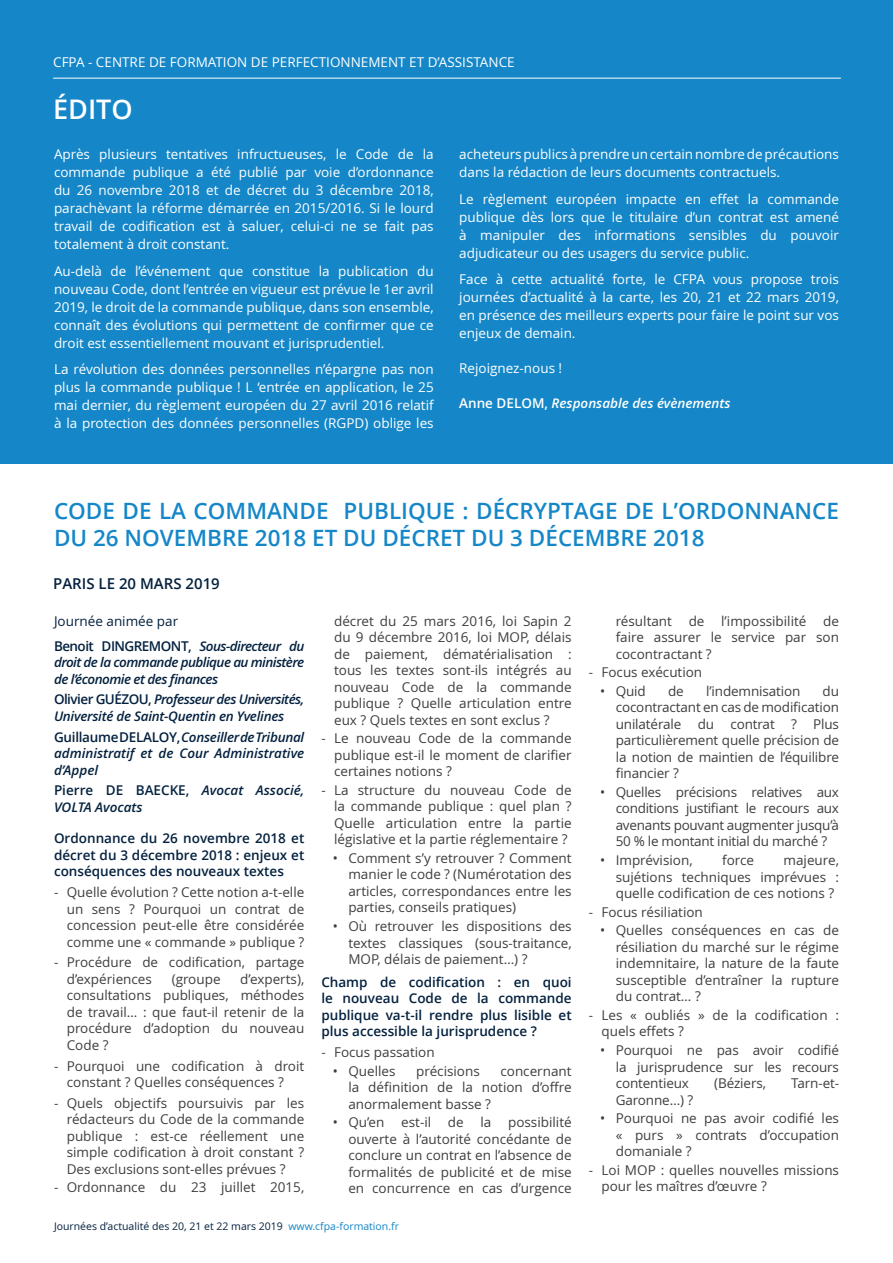
<style>
.page{position:relative;width:893px;height:1263px;background:#fff}
.page>*{position:absolute;margin:0;border:0;box-sizing:border-box;transform-origin:0 0}
.t1{font:600 27px "Open Sans";color:#fff}
.t2{font:600 22.5px/27px "Open Sans";color:#1587c8}
.t3{font:600 15px "Open Sans";color:#04213f}
.t4{font:13.5px/16.5px "Open Sans";color:#3e3e3f;text-align:justify}
.t5{font:13.5px/18px "Open Sans";color:#fff;text-align:justify}
.t6{font:600 13.5px/16.5px "Open Sans";color:#04213f;text-align:justify}
.t7{font:italic 600 13.5px/16.5px "Open Sans";letter-spacing:-.02em;color:#04213f}
.t8{font:italic 600 13.5px/16.5px "Open Sans";letter-spacing:-.04em;color:#04213f}
.t9{font:600 13.5px/25px "Open Sans";letter-spacing:-.04em;color:#04213f}
.t10{font:italic 600 13.5px/16.5px "Open Sans";color:#04213f}
.t11{font:italic 600 13.5px "Open Sans";color:#fff}
.t12{font:10.5px "Open Sans";color:#04213f}
.s1{font-style:normal}
.s2{font-weight:400}
.s3{font-style:italic}
.s4{color:#1587c8}
</style>
<div class="page">
<div style="left:0;top:0;width:893px;height:463px;background:#1587c8"></div>
<hr style="left:53px;top:78px;width:788px;height:1px;background:#fff">
<p class="t5" style="left:53px;top:54px;width:463px">CFPA - CENTRE DE FORMATION DE PERFECTIONNEMENT ET D’ASSISTANCE</p>
<h1 class="t1" style="left:53px;top:91px;width:81px">ÉDITO</h1>
<p class="t5" style="left:54px;top:146px;width:381px">Après plusieurs tentatives infructueuses, le Code de la commande publique a été publié par voie d’ordonnance du 26 novembre 2018 et de décret du 3 décembre 2018, parachèvant la réforme démarrée en 2015/2016. Si le lourd travail de codification est à saluer, celui-ci ne se fait pas totalement à droit constant.</p>
<p class="t5" style="left:54px;top:262px;width:381px">Au-delà de l’événement que constitue la publication du nouveau Code, dont l’entrée en vigueur est prévue le 1er avril 2019, le droit de la commande publique, dans son ensemble, connaît des évolutions qui permettent de confirmer que ce droit est essentiellement mouvant et jurisprudentiel.</p>
<p class="t5" style="left:54px;top:361px;width:381px">La révolution des données personnelles n’épargne pas non plus la commande publique ! L ‘entrée en application, le 25 mai dernier, du règlement européen du 27 avril 2016 relatif à la protection des données personnelles (RGPD) oblige les</p>
<p class="t5" style="left:459px;top:146px;width:381px">acheteurs publics à prendre un certain nombre de précautions dans la rédaction de leurs documents contractuels.</p>
<p class="t5" style="left:459px;top:190px;width:381px">Le règlement européen impacte en effet la commande publique dès lors que le titulaire d’un contrat est amené à manipuler des informations sensibles du pouvoir adjudicateur ou des usagers du service public.</p>
<p class="t5" style="left:459px;top:271px;width:381px">Face à cette actualité forte, le CFPA vous propose trois journées d’actualité à la carte, les 20, 21 et 22 mars 2019, en présence des meilleurs experts pour faire le point sur vos enjeux de demain.</p>
<p class="t5" style="left:459px;top:360px;width:104px">Rejoignez-nous !</p>
<p class="t11" style="left:459px;top:396px;width:273px"><span class="s1">Anne DELOM,</span> Responsable des évènements</p>
<h2 class="t2" style="left:54px;top:497px;width:786px">CODE DE LA COMMANDE PUBLIQUE : DÉCRYPTAGE DE L’ORDONNANCE<br>DU 26 NOVEMBRE 2018 ET DU DÉCRET DU 3 DÉCEMBRE 2018</h2>
<p class="t3" style="left:53px;top:573px;width:168px">PARIS LE 20 MARS 2019</p>
<p class="t9" style="left:54px;top:608px;width:252px"><span class="s2">Journée animée par<br></span>Benoit DINGREMONT, <span class="s3">Sous-directeur du</span></p>
<p class="t8" style="left:54px;top:654px;width:252px">droit de la commande publique au ministère de l’économie et des finances</p>
<p class="t7" style="left:54px;top:691px;width:252px"><span class="s1">Olivier GUÉZOU,</span> Professeur des Universités,<br>Université de Saint-Quentin en Yvelines</p>
<p class="t7" style="left:54px;top:729px;width:252px;text-align:justify"><span class="s1">Guillaume DELALOY,</span> Conseiller de Tribunal administratif et de Cour Administrative d’Appel</p>
<p class="t10" style="left:54px;top:782px;width:252px"><span class="s1">Pierre DE BAECKE,</span> Avocat Associé,<br>VOLTA Avocats</p>
<p class="t6" style="left:54px;top:830px;width:252px">Ordonnance du 26 novembre 2018 et décret du 3 décembre 2018 : enjeux et conséquences des nouveaux textes</p>
<p class="t4" style="left:67px;top:884px;width:239px;text-indent:-13px">- Quelle évolution ? Cette notion a-t-elle un sens ? Pourquoi un contrat de concession peut-elle être considérée comme une « commande » publique ?</p>
<p class="t4" style="left:67px;top:954px;width:239px;text-indent:-13px">- Procédure de codification, partage d’expériences</p>
<p class="t4" style="left:67px;top:971px;width:239px;text-indent:174px">d’experts), consultations publiques, méthodes de travail… : que faut-il retenir de la procédure d’adoption du nouveau Code ?</p>
<p class="t4" style="left:54px;top:1057px;width:252px;text-align:center">- Pourquoi une codification à droit constant ? Quelles conséquences ?</p>
<p class="t4" style="left:67px;top:1095px;width:239px;text-indent:-13px">- Quels objectifs poursuivis par les rédacteurs du Code de la commande publique : est-ce réellement une simple codification à droit constant ?<br>Des exclusions sont-elles prévues ?</p>
<p class="t4" style="left:54px;top:1179px;width:252px">- Ordonnance du 23 juillet 2015,</p>
<p class="t4" style="left:172px;top:971px;width:50px">(groupe</p>
<p class="t4" style="left:334px;top:613px;width:239px">décret du 25 mars 2016, loi Sapin 2 du 9 décembre 2016, loi MOP, délais de paiement, dématérialisation : tous les textes sont-ils intégrés au nouveau Code de la commande publique ? Quelle articulation entre eux ? Quels textes en sont exclus ?</p>
<p class="t4" style="left:334px;top:730px;width:239px;text-indent:-13px">- Le nouveau Code de la commande publique est-il le moment de clarifier certaines notions ?</p>
<p class="t4" style="left:334px;top:782px;width:239px;text-indent:-13px">- La structure du nouveau Code de la commande publique : quel plan ?<br>Quelle articulation entre la partie législative et la partie réglementaire ?</p>
<p class="t4" style="left:348px;top:850px;width:225px;text-indent:-16px">• Comment s’y retrouver ? Comment manier le code ? (Numérotation des articles, correspondances entre les parties, conseils pratiques)</p>
<p class="t4" style="left:348px;top:918px;width:225px;text-indent:-16px">• Où retrouver les dispositions des textes classiques (sous-traitance, MOP, délais de paiement…) ?</p>
<p class="t6" style="left:321px;top:973px;width:252px">Champ de codification : en quoi le nouveau Code de la commande publique va-t-il rendre plus lisible et plus accessible la jurisprudence ?</p>
<p class="t4" style="left:321px;top:1044px;width:115px">- Focus passation</p>
<p class="t4" style="left:333px;top:1063px;width:64px">• Quelles</p>
<p class="t4" style="left:416px;top:1063px;width:65px">précisions</p>
<p class="t4" style="left:348px;top:1063px;width:225px;text-indent:152px">concernant la définition de la notion d’offre anormalement basse ?</p>
<p class="t4" style="left:348px;top:1114px;width:225px;text-indent:-16px">• Qu’en est-il de la possibilité ouverte à l’autorité concédante de conclure un contrat en l’absence de formalités de publicité et de mise en concurrence en cas d’urgence</p>
<p class="t12" style="left:54px;top:1220px;width:347px">Journées d’actualité des 20, 21 et 22 mars 2019 <span class="s4">www.cfpa-formation.fr</span></p>
<p class="t4" style="left:616px;top:613px;width:225px">résultant de l’impossibilité de faire assurer le service par son cocontractant ?</p>
<p class="t4" style="left:589px;top:664px;width:115px">- Focus exécution</p>
<p class="t4" style="left:600px;top:683px;width:47px">• Quid</p>
<p class="t4" style="left:668px;top:683px;width:17px">de</p>
<p class="t4" style="left:706px;top:683px;width:96px">l’indemnisation</p>
<p class="t4" style="left:616px;top:683px;width:225px;text-indent:207px">du cocontractant en cas de modification unilatérale du contrat ? Plus particulièrement quelle précision de la notion de maintien de l’équilibre financier ?</p>
<p class="t4" style="left:616px;top:784px;width:225px;text-indent:-16px">• Quelles précisions relatives aux conditions justifiant le recours aux avenants pouvant augmenter jusqu’à 50 % le montant initial du marché ?</p>
<p class="t4" style="left:600px;top:852px;width:94px">• Imprévision,</p>
<p class="t4" style="left:722px;top:852px;width:33px">force</p>
<p class="t4" style="left:616px;top:852px;width:225px;text-indent:168px">majeure, sujétions techniques imprévues : quelle codification de ces notions ?</p>
<p class="t4" style="left:589px;top:904px;width:116px">- Focus résiliation</p>
<p class="t4" style="left:616px;top:922px;width:225px;text-indent:-16px">• Quelles conséquences en cas de résiliation du marché sur le régime indemnitaire, la nature de la faute susceptible d’entraîner la rupture du contrat… ?</p>
<p class="t4" style="left:601px;top:1007px;width:239px;text-indent:-13px">- Les « oubliés » de la codification : quels effets ?</p>
<p class="t4" style="left:616px;top:1042px;width:225px;text-indent:-16px">• Pourquoi ne pas avoir codifié la jurisprudence sur les recours contentieux</p>
<p class="t4" style="left:714px;top:1075px;width:53px">(Béziers,</p>
<p class="t4" style="left:791px;top:1075px;width:49px">Tarn-et-</p>
<p class="t4" style="left:616px;top:1092px;width:79px">Garonne…) ?</p>
<p class="t4" style="left:616px;top:1110px;width:225px;text-indent:-16px">• Pourquoi ne pas avoir codifié les « purs » contrats d’occupation domaniale ?</p>
<p class="t4" style="left:601px;top:1162px;width:239px;text-indent:-13px">- Loi MOP : quelles nouvelles missions pour les maîtres d’œuvre ?</p>
</div>
